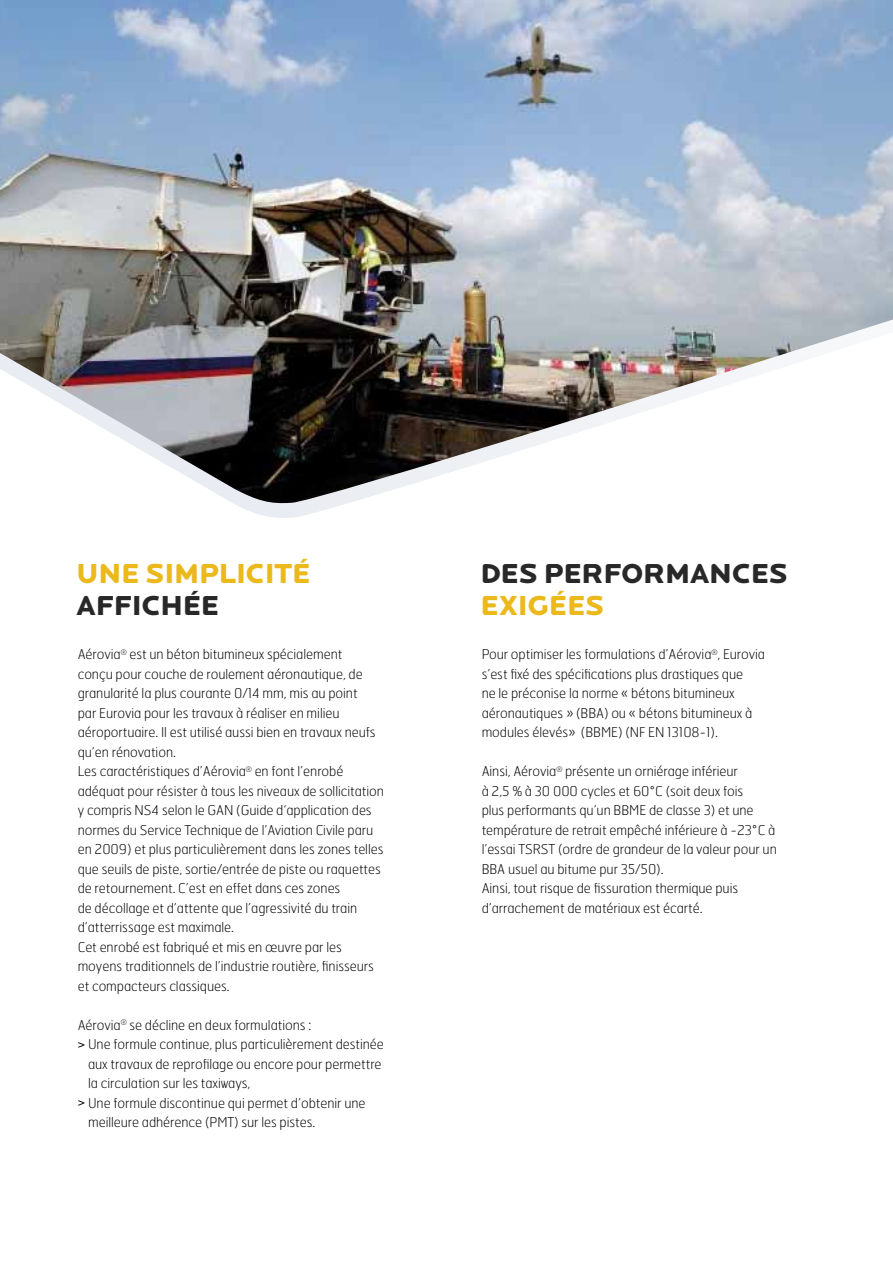
<style>
.page{position:relative;width:893px;height:1263px;background:#fff}
.page>*{position:absolute;margin:0;border:0;box-sizing:border-box;transform-origin:0 0}
.t1{font:900 28.5px "Locator Display";letter-spacing:-.005em;color:#282829}
.t2{font:900 28.5px "Locator Display";letter-spacing:-.005em;color:#ebb91c}
.t3{font:100 13.5px/19.5px "Hermes";letter-spacing:-.005em;color:#000}
</style>
<div class="page">
<img style="left:0;top:0;width:893px;height:503px">
<h1 class="t2" style="left:77px;top:557px;width:235px">UNE SIMPLICITÉ</h1>
<h1 class="t1" style="left:77px;top:588px;width:144px">AFFICHÉE</h1>
<p class="t3" style="left:78px;top:644px;width:308px">Aérovia<sup>®</sup> est un béton bitumineux spécialement<br>conçu pour couche de roulement aéronautique, de granularité la plus courante 0/14 mm, mis au point<br>par Eurovia pour les travaux à réaliser en milieu aéroportuaire. Il est utilisé aussi bien en travaux neufs qu’en rénovation.<br>Les caractéristiques d’Aérovia<sup>®</sup> en font l’enrobé adéquat pour résister à tous les niveaux de sollicitation y compris NS4 selon le GAN (Guide d‘application des normes du Service Technique de l’Aviation Civile paru en 2009) et plus particulièrement dans les zones telles que seuils de piste, sortie/entrée de piste ou raquettes de retournement. C’est en effet dans ces zones<br>de décollage et d’attente que l’agressivité du train d’atterrissage est maximale.<br>Cet enrobé est fabriqué et mis en œuvre par les moyens traditionnels de l’industrie routière, finisseurs et compacteurs classiques.</p>
<p class="t3" style="left:88px;top:1015px;width:297px;text-indent:-10px">Aérovia<sup>®</sup> se décline en deux formulations :<br>Une formule continue, plus particulièrement destinée aux travaux de reprofilage ou encore pour permettre la circulation sur les taxiways,<br>Une formule discontinue qui permet d’obtenir une meilleure adhérence (PMT) sur les pistes.</p>
<h1 class="t1" style="left:480px;top:557px;width:309px">DES PERFORMANCES</h1>
<h1 class="t2" style="left:480px;top:588px;width:125px">EXIGÉES</h1>
<p class="t3" style="left:482px;top:644px;width:285px">Pour optimiser les formulations d’Aérovia<sup>®</sup>, Eurovia s’est fixé des spécifications plus drastiques que<br>ne le préconise la norme « bétons bitumineux aéronautiques » (BBA) ou « bétons bitumineux à modules élevés» (BBME) (NF EN 13108-1).</p>
<p class="t3" style="left:482px;top:761px;width:297px">Ainsi, Aérovia<sup>®</sup> présente un orniérage inférieur<br>à 2,5 % à 30 000 cycles et 60°C (soit deux fois<br>plus performants qu’un BBME de classe 3) et une température de retrait empêché inférieure à -23°C à l’essai TSRST (ordre de grandeur de la valeur pour un BBA usuel au bitume pur 35/50).<br>Ainsi, tout risque de fissuration thermique puis d’arrachement de matériaux est écarté.</p>
</div>
